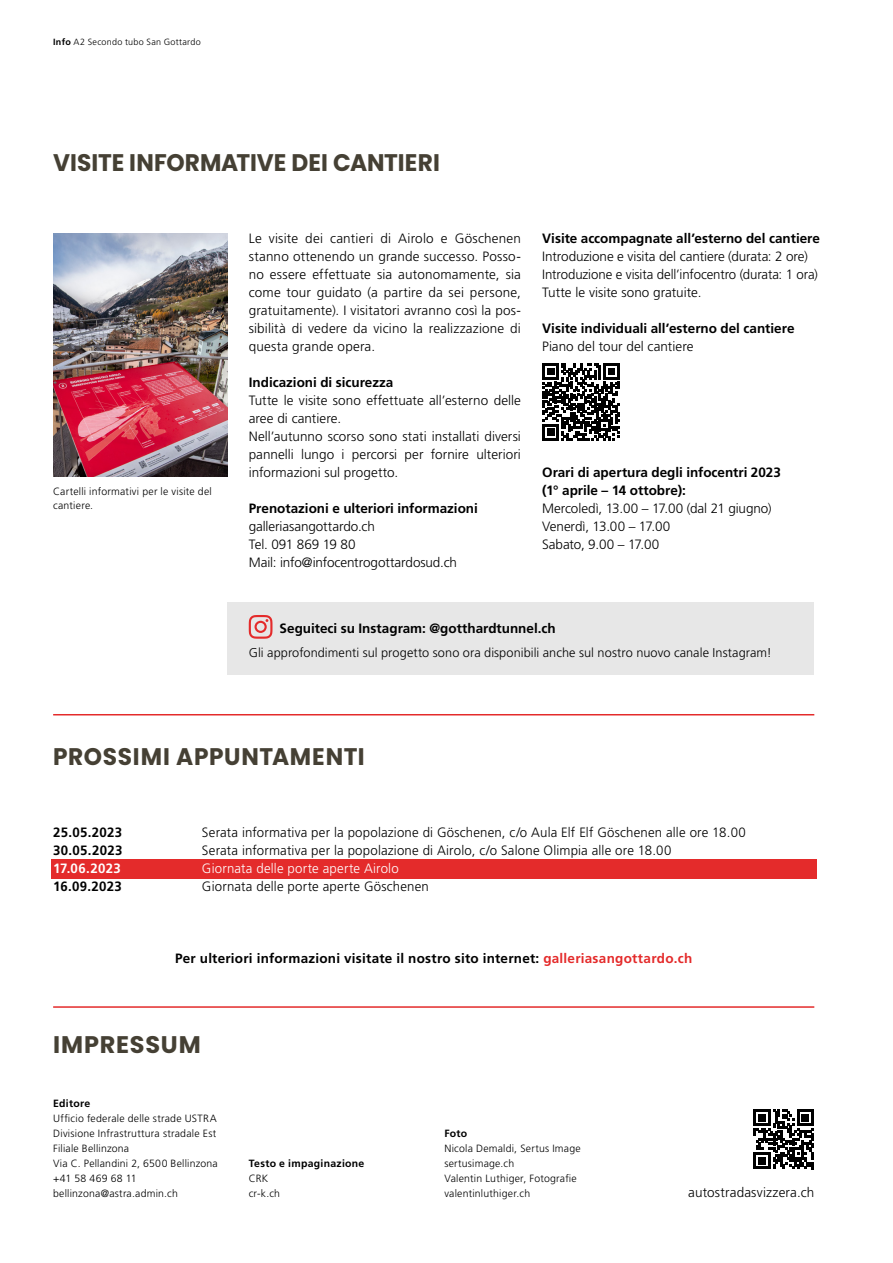
<style>
.page{position:relative;width:893px;height:1263px;background:#fff}
.page>*{position:absolute;margin:0;border:0;box-sizing:border-box;transform-origin:0 0}
.t1{font:700 24px "Poppins";letter-spacing:.015em;color:#454034}
.t2{font:700 24px "Poppins";letter-spacing:-.005em;color:#454034}
.t3{font:300 13.5px/18px "Frutiger LT Pro";letter-spacing:.005em;color:#000}
.t4{font:700 13.5px/18px "Frutiger LT Pro";color:#000}
.t5{font:700 13.5px "Frutiger LT Pro";letter-spacing:.02em;color:#000}
.t6{font:300 13.5px "Frutiger LT Pro";letter-spacing:.015em;color:#fff}
.t7{font:700 13.5px "Frutiger LT Pro";letter-spacing:.02em;color:#fff}
.t8{font:300 12.75px "Frutiger LT Pro";letter-spacing:.005em;color:#000}
.t9{font:300 10.5px/15px "Frutiger LT Pro";letter-spacing:.02em;color:#000}
.t10{font:700 10.5px "Frutiger LT Pro";letter-spacing:.025em;color:#000}
.t11{font:300 9px "Frutiger LT Pro";letter-spacing:.035em;color:#000}
.s1{font-weight:700}
.s2{color:#e42b2b}
</style>
<div class="page">
<img style="left:53px;top:233px;width:174px;height:244px">
<svg style="left:754px;top:1109px;width:60px;height:60px"></svg>
<hr style="left:53px;top:1006px;width:761px;height:2px;background:#e42b2b">
<hr style="left:53px;top:714px;width:761px;height:1px;background:#e42b2b">
<div style="left:51px;top:859px;width:765px;height:19px;background:#e42b2b"></div>
<svg style="left:543px;top:363px;width:77px;height:77px"></svg>
<div style="left:227px;top:603px;width:587px;height:72px;background:#e7e7e7"></div>
<svg style="left:249px;top:615px;width:23px;height:24px"></svg>
<p class="t11" style="left:53px;top:36px;width:149px"><span class="s1">Info</span> A2 Secondo tubo San Gottardo</p>
<h1 class="t2" style="left:53px;top:148px;width:388px">VISITE INFORMATIVE DEI CANTIERI</h1>
<p class="t9" style="left:53px;top:485px;width:160px;line-height:13.5px">Cartelli informativi per le visite del cantiere.</p>
<p class="t3" style="left:249px;top:229px;width:274px;text-align:justify">Le visite dei cantieri di Airolo e Göschenen stanno ottenendo un grande successo. Posso&shy;no essere effettuate sia autonomamente, sia come tour guidato (a partire da sei persone, gratuitamente). I visitatori avranno così la pos&shy;sibilità di vedere da vicino la realizzazione di questa grande opera.</p>
<p class="t4" style="left:249px;top:373px;width:146px">Indicazioni di sicurezza</p>
<p class="t3" style="left:249px;top:391px;width:274px">Tutte le visite sono effettuate all’esterno delle aree di cantiere.<br>Nell’autunno scorso sono stati installati diversi pannelli lungo i percorsi per fornire ulteriori informazioni sul progetto.</p>
<p class="t4" style="left:249px;top:499px;width:231px">Prenotazioni e ulteriori informazioni</p>
<p class="t3" style="left:249px;top:517px;width:210px">galleriasangottardo.ch<br>Tel. 091 869 19 80<br>Mail: info@infocentrogottardosud.ch</p>
<p class="t4" style="left:542px;top:229px;width:279px">Visite accompagnate all’esterno del cantiere</p>
<p class="t3" style="left:542px;top:247px;width:277px">Introduzione e visita del cantiere (durata: 2 ore)<br>Introduzione e visita dell’infocentro (durata: 1 ora)<br>Tutte le visite sono gratuite.</p>
<p class="t4" style="left:542px;top:319px;width:254px">Visite individuali all’esterno del cantiere</p>
<p class="t3" style="left:542px;top:337px;width:153px">Piano del tour del cantiere</p>
<p class="t4" style="left:542px;top:463px;width:240px">Orari di apertura degli infocentri 2023 (1° aprile – 14 ottobre):</p>
<p class="t3" style="left:542px;top:499px;width:231px">Mercoledì, 13.00 – 17.00 (dal 21 giugno)<br>Venerdì, 13.00 – 17.00<br>Sabato, 9.00 – 17.00</p>
<p class="t4" style="left:280px;top:619px;width:278px">Seguiteci su Instagram: @gotthardtunnel.ch</p>
<p class="t8" style="left:249px;top:645px;width:524px">Gli approfondimenti sul progetto sono ora disponibili anche sul nostro nuovo canale Instagram!</p>
<h1 class="t1" style="left:53px;top:742px;width:313px">PROSSIMI APPUNTAMENTI</h1>
<p class="t4" style="left:53px;top:823px;width:71px">25.05.2023</p>
<p class="t3" style="left:202px;top:823px;width:545px">Serata informativa per la popolazione di Göschenen, c/o Aula Elf Elf Göschenen alle ore 18.00</p>
<p class="t4" style="left:53px;top:841px;width:71px">30.05.2023</p>
<p class="t3" style="left:202px;top:841px;width:471px">Serata informativa per la popolazione di Airolo, c/o Salone Olimpia alle ore 18.00</p>
<p class="t7" style="left:53px;top:860px;width:69px">17.06.2023</p>
<p class="t6" style="left:202px;top:860px;width:198px">Giornata delle porte aperte Airolo</p>
<p class="t4" style="left:53px;top:877px;width:70px">16.09.2023</p>
<p class="t3" style="left:202px;top:877px;width:228px">Giornata delle porte aperte Göschenen</p>
<p class="t5" style="left:175px;top:950px;width:519px">Per ulteriori informazioni visitate il nostro sito internet: <span class="s2">galleriasangottardo.ch</span></p>
<h1 class="t1" style="left:53px;top:1030px;width:149px">IMPRESSUM</h1>
<p class="t10" style="left:53px;top:1097px;width:39px">Editore</p>
<p class="t9" style="left:53px;top:1111px;width:166px">Ufficio federale delle strade USTRA<br>Divisione Infrastruttura stradale Est<br>Filiale Bellinzona<br>Via C. Pellandini 2, 6500 Bellinzona +41 58 469 68 11 bellinzona@astra.admin.ch</p>
<p class="t10" style="left:249px;top:1157px;width:117px">Testo e impaginazione</p>
<p class="t9" style="left:249px;top:1171px;width:33px">CRK cr-k.ch</p>
<p class="t10" style="left:444px;top:1127px;width:25px">Foto</p>
<p class="t9" style="left:444px;top:1141px;width:138px">Nicola Demaldi, Sertus Image sertusimage.ch<br>Valentin Luthiger, Fotografie valentinluthiger.ch</p>
<p class="t3" style="left:688px;top:1183px;width:128px">autostradasvizzera.ch</p>
</div>
